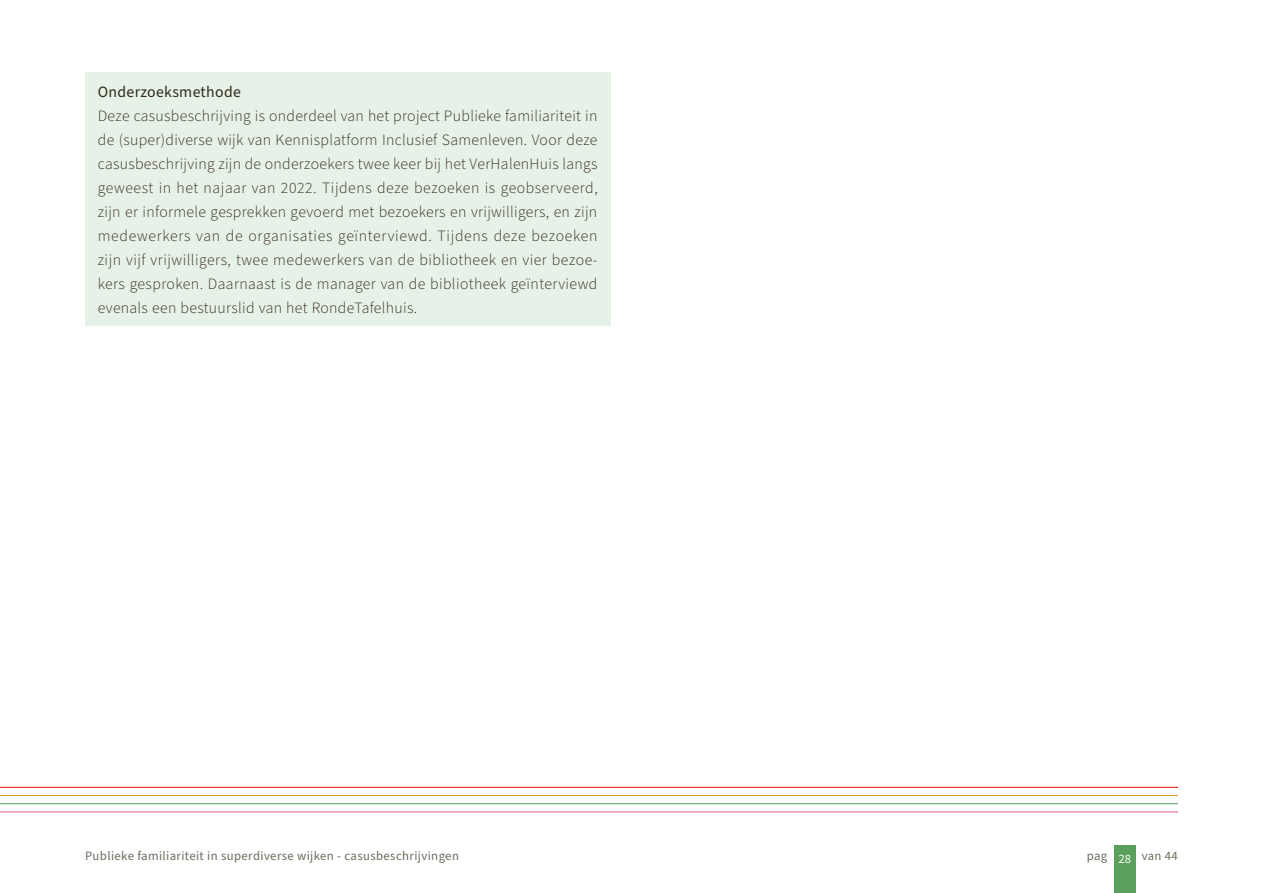
<style>
.page{position:relative;width:1263px;height:893px;background:#fff}
.page>*{position:absolute;margin:0;border:0;box-sizing:border-box;transform-origin:0 0}
.Brood{font:300 15.75px/24px "Source Sans Pro";letter-spacing:.02em;color:#322b19;text-align:justify}
.Brood-2{font:15.75px "Source Sans Pro";letter-spacing:.02em;color:#322b19}
.t1{font:12.75px "Source Sans Pro";letter-spacing:.03em;color:#6f6b5e}
.s1{color:#fff}
</style>
<div class="page">
<div style="left:85px;top:72px;width:525px;height:254px;background:#e6f1e7"></div>
<hr style="left:0;top:803px;width:1177px;height:1px;background:#5ba05d">
<hr style="left:0;top:795px;width:1177px;height:1px;background:#e19d1e">
<hr style="left:0;top:787px;width:1177px;height:1px;background:#e80000">
<hr style="left:0;top:812px;width:1177px;height:1px;background:#cf5e8c">
<div style="left:1114px;top:846px;width:21px;height:47px;background:#5ba05d"></div>
<p class="Brood-2" style="left:98px;top:81px;width:145px">Onderzoeksmethode</p>
<p class="Brood" style="left:98px;top:104px;width:501px">Deze casusbeschrijving is onderdeel van het project Publieke familiariteit in de (super)diverse wijk van Kennisplatform Inclusief Samenleven. Voor deze casusbeschrijving zijn de onderzoekers twee keer bij het VerHalenHuis langs geweest in het najaar van 2022. Tijdens deze bezoeken is geobserveerd, zijn er informele gesprekken gevoerd met bezoekers en vrijwilligers, en zijn medewerkers van de organisaties geïnterviewd. Tijdens deze bezoeken zijn vijf vrijwilligers, twee medewerkers van de bibliotheek en vier bezoe&shy;kers gesproken. Daarnaast is de manager van de bibliotheek geïnterviewd evenals een bestuurslid van het RondeTafelhuis.</p>
<p class="t1" style="left:85px;top:847px;width:375px">Publieke familiariteit in superdiverse wijken - casusbeschrijvingen</p>
<p class="t1" style="left:1087px;top:847px;width:93px">pag <span class="s1">28</span> van 44</p>
</div>
